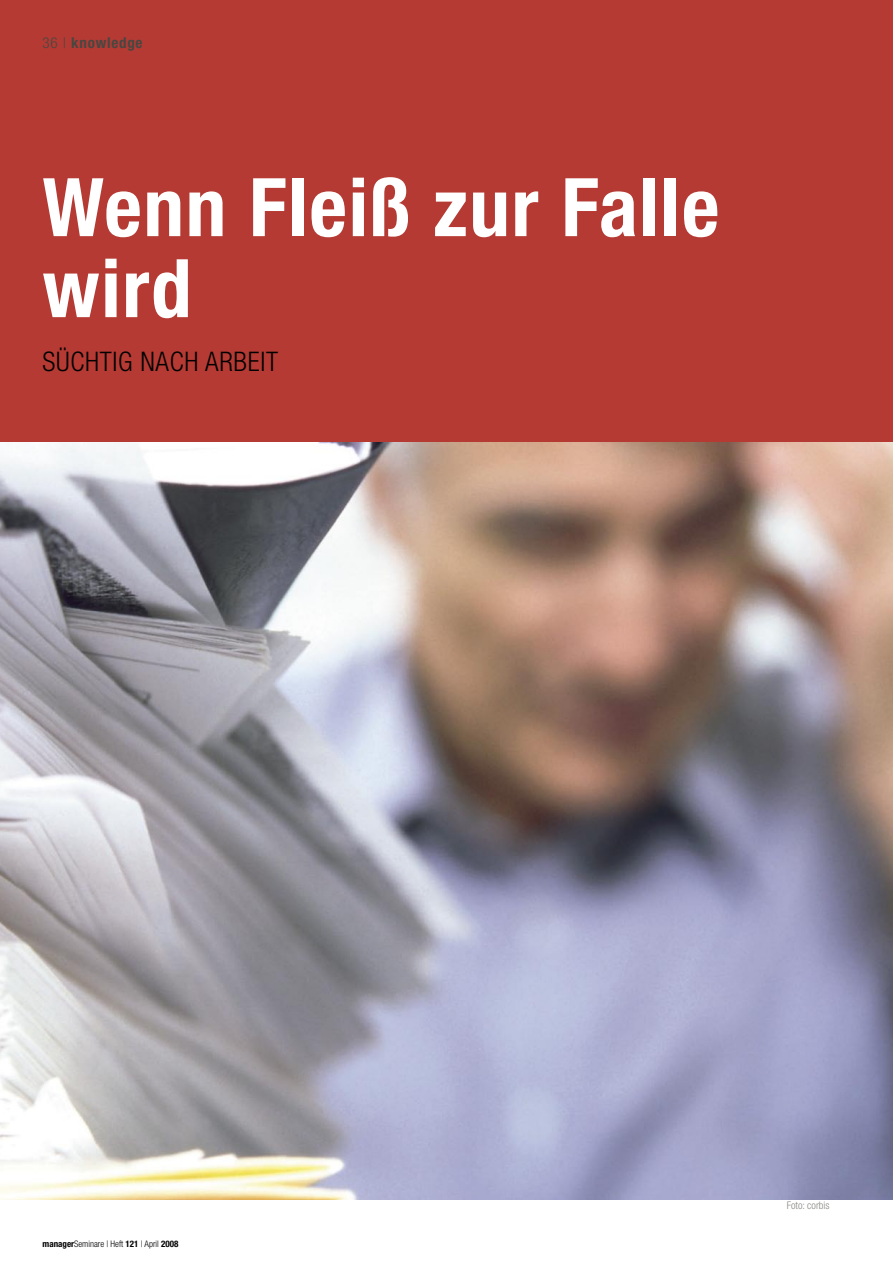
<style>
.page{position:relative;width:893px;height:1263px;background:#fff}
.page>*{position:absolute;margin:0;border:0;box-sizing:border-box;transform-origin:0 0}
.Head{font:700 condensed 81px/81px "Helvetica Neue LT";letter-spacing:.02em;color:#fff}
._1_2_Stichzeile{font:300 condensed 27px "Helvetica Neue LT";letter-spacing:.025em;color:#000}
.t1{font:700 condensed 15px "Helvetica Neue LT";letter-spacing:.05em;color:#484742}
._1_1_Head_46pt{font:300 condensed 10.5px "Helvetica Neue LT";color:#888881}
.t2{font:300 condensed 9px "Helvetica Neue LT";color:#000}
.s1{font-weight:300}
.s2{font-weight:700}
</style>
<div class="page">
<div style="left:0;top:0;width:893px;height:498px;background:#b53a33"></div>
<img style="left:0;top:443px;width:893px;height:756px">
<p class="t1" style="left:43px;top:34px;width:101px"><span class="s1">36 |</span> knowledge</p>
<p class="Head" style="left:43px;top:166px;width:678px">Wenn Fleiß zur Falle wird</p>
<p class="_1_2_Stichzeile" style="left:43px;top:346px;width:237px">SÜCHTIG NACH ARBEIT</p>
<p class="t2" style="left:43px;top:1238px;width:137px"><span class="s2">manager</span>Seminare | Heft <span class="s2">121</span> | April <span class="s2">2008</span></p>
<p class="_1_1_Head_46pt" style="left:787px;top:1199px;width:44px">Foto: corbis</p>
</div>
